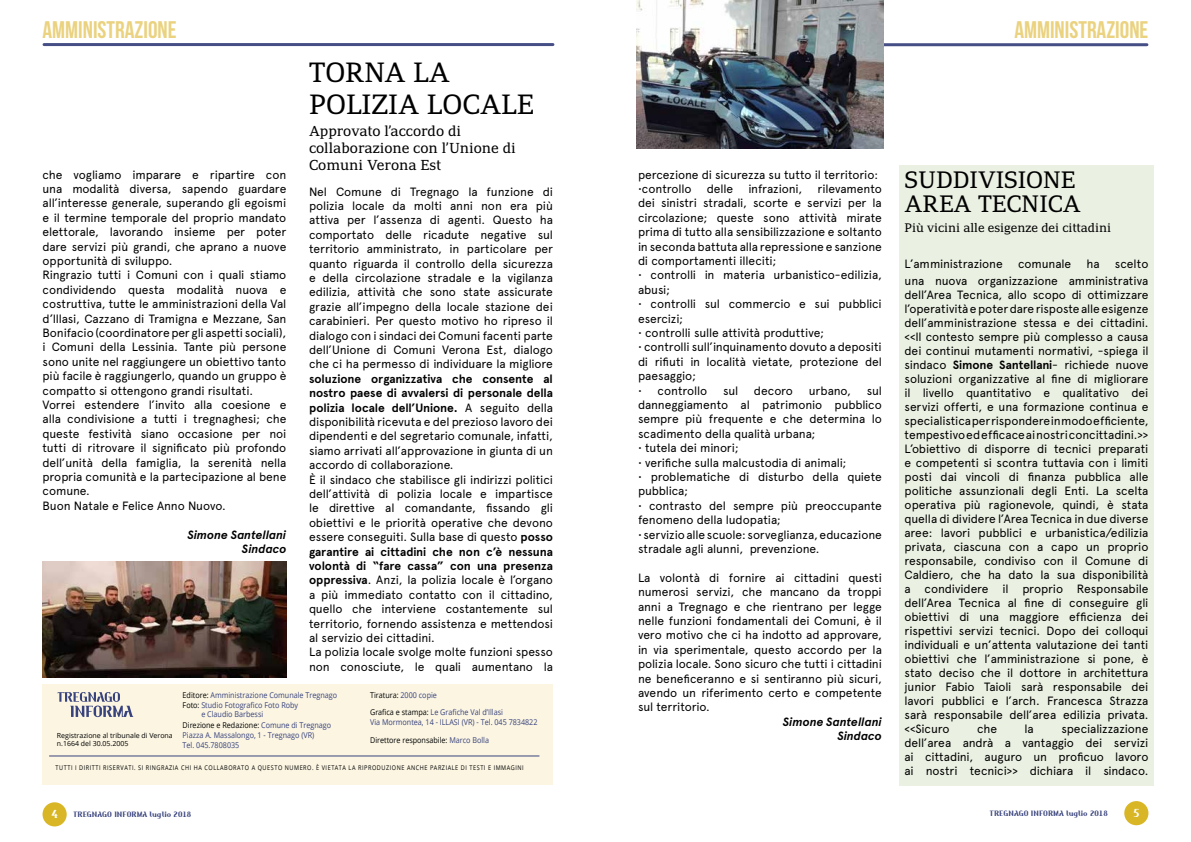
<style>
.page{position:relative;width:1191px;height:842px;background:#fff}
.page>*{position:absolute;margin:0;border:0;box-sizing:border-box;transform-origin:0 0}
.t1{font:27px/32px "Adamant BG";color:#000}
.t2{font:24px "Bebas Neue";color:#ead27f}
.t3{font:23px/24px "Adamant BG";color:#000}
.t4{font:14px/16.8px "Adamant BG";color:#000}
.t5{font:12px/14.4px "Apercu Pro";letter-spacing:-.01em;color:#000}
.t6{font:700 12px/14.4px "Apercu";letter-spacing:-.005em;color:#000;text-align:justify}
.t7{font:italic 700 12px/14.4px "Apercu Pro";letter-spacing:-.005em;color:#000;text-align:right}
.t8{font:12px "Adamant BG";color:#000}
.t9{font:700 12px "Maverick";color:#fff}
.t10{font:8px/9.6px "Open Sans";color:#38427c;scale:.9 1}
.t11{font:700 8px "Maverick";color:#38427c}
.t12{font:8px "Open Sans";color:#000;scale:.9 1}
.t13{font:7px/8.4px "Open Sans";color:#000}
.t14{font:6.5px "Open Sans";letter-spacing:.1em;color:#000;scale:.85 1}
.s1{font-family:"Apercu Pro";font-weight:400}
.s2{font-family:"Apercu";font-weight:700}
.s3{color:#000}
.s4{color:#38427c}
</style>
<div class="page">
<hr style="left:44px;top:43px;width:509px;height:3px;background:#454f86">
<hr style="left:641px;top:43px;width:506px;height:3px;background:#454f86">
<div style="left:43px;top:802px;width:24px;height:24px;background:#d9b625;border-radius:50%"></div>
<div style="left:1124px;top:801px;width:24px;height:24px;background:#d9b625;border-radius:50%"></div>
<div style="left:43px;top:684px;width:509px;height:101px;background:#fbf5e2"></div>
<hr style="left:49px;top:755px;width:490px;height:1px;background:#38427c">
<svg style="left:58px;top:692px;width:75px;height:25px"></svg>
<div style="left:899px;top:165px;width:254px;height:620px;background:#eaf0e2"></div>
<img style="left:636px;top:0;width:247px;height:148px">
<img style="left:43px;top:561px;width:243px;height:116px">
<h2 class="t2" style="left:43px;top:17px;width:136px">AMMINISTRAZIONE</h2>
<p class="t5" style="left:43px;top:166px;width:245px">che vogliamo imparare e ripartire con una modalità diversa, sapendo guardare all’interesse generale, superando gli egoismi e il termine temporale del proprio mandato elettorale, lavorando insieme per poter dare servizi più grandi, che aprano a nuove opportunità di sviluppo.<br>Ringrazio tutti i Comuni con i quali stiamo condividendo questa modalità nuova e costruttiva, tutte le amministrazioni della Val d’Illasi, Cazzano di Tramigna e Mezzane, San Bonifacio (coordinatore per gli aspetti sociali), i Comuni della Lessinia. Tante più persone sono unite nel raggiungere un obiettivo tanto più facile è raggiungerlo, quando un gruppo è compatto si ottengono grandi risultati.<br>Vorrei estendere l’invito alla coesione e alla condivisione a tutti i tregnaghesi; che queste festività siano occasione per noi tutti di ritrovare il significato più profondo dell’unità della famiglia, la serenità nella propria comunità e la partecipazione al bene comune.<br>Buon Natale e Felice Anno Nuovo.</p>
<p class="t7" style="left:187px;top:527px;width:100px">Simone Santellani<br>Sindaco</p>
<h1 class="t1" style="left:309px;top:57px;width:226px">TORNA LA<br>POLIZIA LOCALE</h1>
<p class="t4" style="left:309px;top:123px;width:208px">Approvato l’accordo di collaborazione con l’Unione di<br>Comuni Verona Est</p>
<p class="t5" style="left:309px;top:183px;width:245px;text-align:justify">Nel Comune di Tregnago la funzione di polizia locale da molti anni non era più attiva per l’assenza di agenti. Questo ha comportato delle ricadute negative sul territorio amministrato, in particolare per quanto riguarda il controllo della sicurezza e della circolazione stradale e la vigilanza edilizia, attività che sono state assicurate grazie all’impegno della locale stazione dei carabinieri. Per questo motivo ho ripreso il dialogo con i sindaci dei Comuni facenti parte dell’Unione di Comuni Verona Est, dialogo che ci ha permesso di individuare la migliore</p>
<p class="t6" style="left:309px;top:371px;width:245px">soluzione organizzativa che consente al nostro paese di avvalersi di personale della polizia locale dell’Unione. <span class="s1">A seguito della</span></p>
<p class="t5" style="left:309px;top:414px;width:245px">disponibilità ricevuta e del prezioso lavoro dei dipendenti e del segretario comunale, infatti, siamo arrivati all’approvazione in giunta di un accordo di collaborazione.<br>È il sindaco che stabilisce gli indirizzi politici dell’attività di polizia locale e impartisce le direttive al comandante, fissando gli obiettivi e le priorità operative che devono essere conseguiti. Sulla base di questo <span class="s2">posso</span></p>
<p class="t6" style="left:309px;top:544px;width:245px">garantire ai cittadini che non c’è nessuna volontà di “fare cassa” con una presenza</p>
<p class="t5" style="left:309px;top:572px;width:245px"><span class="s2">oppressiva</span>. Anzi, la polizia locale è l’organo a più immediato contatto con il cittadino, quello che interviene costantemente sul territorio, fornendo assistenza e mettendosi al servizio dei cittadini.<br>La polizia locale svolge molte funzioni spesso non conosciute, le quali aumentano la</p>
<p class="t10" style="left:183px;top:690px;width:173px"><span class="s3">Editore:</span> Amministrazione Comunale Tregnago</p>
<p class="t10" style="left:183px;top:700px;width:130px"><span class="s3">Foto:</span> Studio Fotografico Foto Roby</p>
<p class="t10" style="left:201px;top:709px;width:70px">e Claudio Barbessi</p>
<p class="t10" style="left:183px;top:720px;width:167px"><span class="s3">Direzione e Redazione:</span> Comune di Tregnago<br>Piazza A. Massalongo, 1 - Tregnago (VR)<br>Tel. 045.7808035</p>
<p class="t10" style="left:370px;top:686px;width:149px;line-height:17px"><span class="s3">Tiratura:</span> 2000 copie<br><span class="s3">Grafica e stampa:</span> Le Grafiche Val d’Illasi</p>
<p class="t10" style="left:370px;top:717px;width:187px">Via Mormontea, 14 - ILLASI (VR) - Tel. 045 7834822</p>
<p class="t12" style="left:370px;top:734px;width:134px">Direttore responsabile: <span class="s4">Marco Bolla</span></p>
<p class="t14" style="left:56px;top:763px;width:552px">TUTTI I DIRITTI RISERVATI. SI RINGRAZIA CHI HA COLLABORATO A QUESTO NUMERO. È VIETATA LA RIPRODUZIONE ANCHE PARZIALE DI TESTI E IMMAGINI</p>
<p class="t13" style="left:57px;top:731px;width:117px">Registrazione al tribunale di Verona n.1664 del 30.05.2005</p>
<h2 class="t2" style="left:1014px;top:17px;width:136px">AMMINISTRAZIONE</h2>
<p class="t5" style="left:638px;top:166px;width:242px">percezione di sicurezza su tutto il territorio:</p>
<p class="t5" style="left:638px;top:181px;width:55px">•controllo</p>
<p class="t5" style="left:707px;top:181px;width:28px">delle</p>
<p class="t5" style="left:748px;top:181px;width:55px">infrazioni,</p>
<p class="t5" style="left:638px;top:181px;width:245px;text-align:justify;text-indent:179px">rilevamento dei sinistri stradali, scorte e servizi per la circolazione; queste sono attività mirate prima di tutto alla sensibilizzazione e soltanto in seconda battuta alla repressione e sanzione di comportamenti illeciti;</p>
<p class="t5" style="left:638px;top:267px;width:245px">• controlli in materia urbanistico-edilizia, abusi;</p>
<p class="t5" style="left:638px;top:296px;width:245px">• controlli sul commercio e sui pubblici esercizi;</p>
<p class="t5" style="left:638px;top:325px;width:188px">• controlli sulle attività produttive;</p>
<p class="t5" style="left:638px;top:339px;width:245px;text-align:justify">• controlli sull’inquinamento dovuto a depositi di rifiuti in località vietate, protezione del paesaggio;</p>
<p class="t5" style="left:638px;top:382px;width:71px">• controllo</p>
<p class="t5" style="left:723px;top:382px;width:17px">sul</p>
<p class="t5" style="left:754px;top:382px;width:41px">decoro</p>
<p class="t5" style="left:809px;top:382px;width:44px">urbano,</p>
<p class="t5" style="left:638px;top:382px;width:245px;text-align:justify;text-indent:229px">sul danneggiamento al patrimonio pubblico sempre più frequente e che determina lo scadimento della qualità urbana;</p>
<p class="t5" style="left:638px;top:440px;width:102px">• tutela dei minori;</p>
<p class="t5" style="left:638px;top:454px;width:210px">• verifiche sulla malcustodia di animali;</p>
<p class="t5" style="left:638px;top:469px;width:245px">• problematiche di disturbo della quiete pubblica;</p>
<p class="t5" style="left:638px;top:498px;width:245px">• contrasto del sempre più preoccupante fenomeno della ludopatia;</p>
<p class="t5" style="left:638px;top:526px;width:245px">• servizio alle scuole: sorveglianza, educazione stradale agli alunni, prevenzione.</p>
<p class="t5" style="left:638px;top:570px;width:245px;text-align:justify">La volontà di fornire ai cittadini questi numerosi servizi, che mancano da troppi anni a Tregnago e che rientrano per legge nelle funzioni fondamentali dei Comuni, è il vero motivo che ci ha indotto ad approvare, in via sperimentale, questo accordo per la polizia locale. Sono sicuro che tutti i cittadini ne beneficeranno e si sentiranno più sicuri, avendo un riferimento certo e competente sul territorio.</p>
<p class="t7" style="left:783px;top:714px;width:100px">Simone Santellani<br>Sindaco</p>
<h3 class="t3" style="left:904px;top:168px;width:178px">SUDDIVISIONE<br>AREA TECNICA</h3>
<p class="t8" style="left:904px;top:220px;width:208px">Più vicini alle esigenze dei cittadini</p>
<p class="t5" style="left:904px;top:256px;width:100px">L’amministrazione</p>
<p class="t5" style="left:1018px;top:256px;width:55px">comunale</p>
<p class="t5" style="left:1086px;top:256px;width:15px">ha</p>
<p class="t5" style="left:904px;top:254px;width:245px;line-height:17px;text-align:right">scelto<br>una nuova organizzazione amministrativa</p>
<p class="t5" style="left:904px;top:287px;width:245px;line-height:14px;text-align:justify">dell’Area Tecnica, allo scopo di ottimizzare l’operatività e poter dare risposte alle esigenze dell’amministrazione stessa e dei cittadini. &lt;&lt;Il contesto sempre più complesso a causa dei continui mutamenti normativi, -spiega il sindaco <span class="s2">Simone Santellani</span>- richiede nuove soluzioni organizzative al fine di migliorare il livello quantitativo e qualitativo dei servizi offerti, e una formazione continua e specialistica per rispondere in modo efficiente, tempestivo ed efficace ai nostri concittadini.&gt;&gt; L’obiettivo di disporre di tecnici preparati e competenti si scontra tuttavia con i limiti posti dai vincoli di finanza pubblica alle politiche assunzionali degli Enti. La scelta operativa più ragionevole, quindi, è stata quella di dividere l’Area Tecnica in due diverse aree: lavori pubblici e urbanistica/edilizia privata, ciascuna con a capo un proprio responsabile, condiviso con il Comune di Caldiero, che ha dato la sua disponibilità a condividere il proprio Responsabile dell’Area Tecnica al fine di conseguire gli obiettivi di una maggiore efficienza dei rispettivi servizi tecnici. Dopo dei colloqui individuali e un’attenta valutazione dei tanti obiettivi che l’amministrazione si pone, è stato deciso che il dottore in architettura junior Fabio Taioli sarà responsabile dei lavori pubblici e l’arch. Francesca Strazza sarà responsabile dell’area edilizia privata. &lt;&lt;Sicuro</p>
<p class="t5" style="left:904px;top:721px;width:245px;line-height:14px;text-align:justify;text-indent:157px">specializzazione dell’area andrà a vantaggio dei servizi ai cittadini, auguro un proficuo lavoro ai nostri tecnici&gt;&gt; dichiara il sindaco.</p>
<p class="t5" style="left:977px;top:721px;width:22px">che</p>
<p class="t5" style="left:1024px;top:721px;width:11px">la</p>
<p class="t9" style="left:51px;top:807px;width:8px">4</p>
<p class="t11" style="left:73px;top:810px;width:119px">TREGNAGO INFORMA luglio 2018</p>
<p class="t11" style="left:990px;top:809px;width:119px">TREGNAGO INFORMA luglio 2018</p>
<p class="t9" style="left:1133px;top:806px;width:8px">5</p>
</div>
